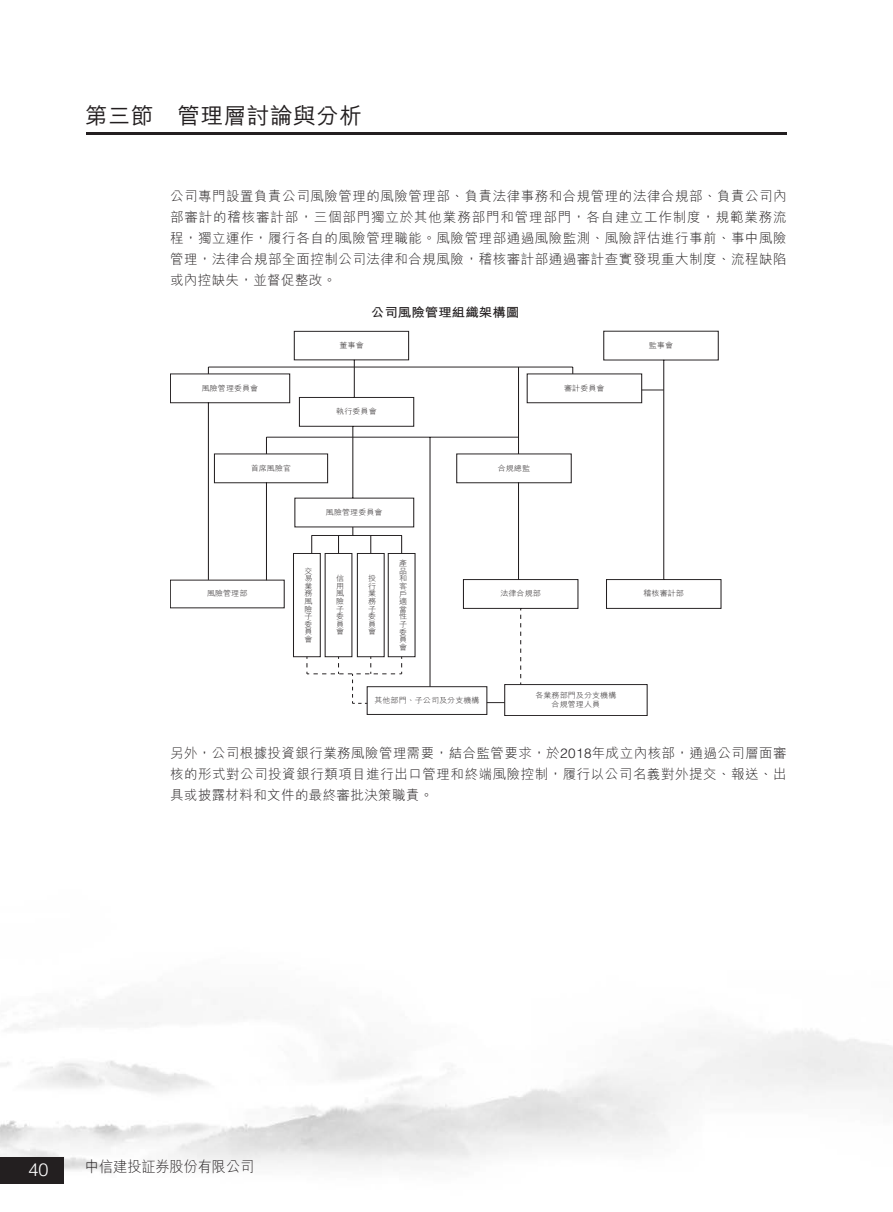
<style>
.page{position:relative;width:893px;height:1212px;background:#fff}
.page>*{position:absolute;margin:0;border:0;box-sizing:border-box;transform-origin:0 0}
.t1{font:500 22.5px "M Hei HK";letter-spacing:.03em;color:#231f20}
.t2{font:300 18px "Helvetica LT Std";color:#fff}
.t3{font:300 15px "M Hei HK";color:#231f20;scale:.94 1}
.t4{font:300 13.5px/21px "M Hei HK";letter-spacing:.04em;color:#231f20;text-align:justify}
.t5{font:12.6px "M Hei HK Bold E Ten B5 H";color:#231f20;scale:1.07 1}
.t6{font:7.65px/9.1px "M Hei HK Light E Ten B5 H";color:#231f20;text-align:center;scale:1.07 1}
.t7{font:7.65px/7.6px "M Hei HK Light E Ten B5 V";color:#231f20;text-align:justify;scale:1.07 1}
.s1{font-family:"Helvetica LT Std"}
</style>
<div class="page">
<img style="left:0;top:132px;width:893px;height:1052px">
<div style="left:0;top:1157px;width:64px;height:26px;background:#231f20"></div>
<hr style="left:86px;top:133px;width:701px;height:2px;background:#231f20">
<svg style="left:170px;top:331px;width:551px;height:385px"></svg>
<svg style="left:520px;top:615px;width:1px;height:69px"></svg>
<svg style="left:487px;top:702px;width:18px;height:1px"></svg>
<hr style="left:430px;top:437px;width:1px;height:250px;background:#231f20">
<svg style="left:642px;top:390px;width:22px;height:1px"></svg>
<hr style="left:208px;top:367px;width:365px;height:1px;background:#231f20">
<svg style="left:266px;top:438px;width:1px;height:16px"></svg>
<hr style="left:266px;top:437px;width:252px;height:1px;background:#231f20">
<hr style="left:312px;top:535px;width:90px;height:1px;background:#231f20">
<svg style="left:401px;top:536px;width:1px;height:17px"></svg>
<svg style="left:370px;top:536px;width:1px;height:17px"></svg>
<svg style="left:338px;top:536px;width:1px;height:17px"></svg>
<svg style="left:311px;top:535px;width:1px;height:18px"></svg>
<svg style="left:307px;top:657px;width:95px;height:47px"></svg>
<h1 class="t1" style="left:85px;top:99px;width:278px">第三節 管理層討論與分析</h1>
<p class="t4" style="left:170px;top:185px;width:618px">公司專門設置負責公司風險管理的風險管理部、負責法律事務和合規管理的法律合規部、負責公司內部審計的稽核審計部，三個部門獨立於其他業務部門和管理部門，各自建立工作制度，規範業務流程，獨立運作，履行各自的風險管理職能。風險管理部通過風險監測、風險評估進行事前、事中風險管理，法律合規部全面控制公司法律和合規風險，稽核審計部通過審計查實發現重大制度、流程缺陷或內控缺失，並督促整改。</p>
<p class="t6" style="left:202px;top:383px;width:54px">風險管理委員會</p>
<p class="t6" style="left:251px;top:463px;width:39px">首席風險官</p>
<p class="t5" style="left:371px;top:303px;width:140px">公司風險管理組織架構圖</p>
<p class="t6" style="left:339px;top:340px;width:24px">董事會</p>
<p class="t6" style="left:649px;top:340px;width:24px">監事會</p>
<p class="t6" style="left:564px;top:383px;width:39px">審計委員會</p>
<p class="t6" style="left:336px;top:407px;width:39px">執行委員會</p>
<p class="t6" style="left:326px;top:507px;width:54px">風險管理委員會</p>
<p class="t6" style="left:498px;top:463px;width:32px">合規總監</p>
<p class="t7" style="left:399px;top:559px;width:9px">產品和客戶適當性子委員會</p>
<p class="t7" style="left:304px;top:567px;width:9px">交易業務風險子委員會</p>
<p class="t7" style="left:336px;top:574px;width:9px">信用風險子委員會</p>
<p class="t7" style="left:368px;top:574px;width:9px">投行業務子委員會</p>
<p class="t6" style="left:207px;top:589px;width:39px">風險管理部</p>
<p class="t6" style="left:500px;top:589px;width:39px">法律合規部</p>
<p class="t6" style="left:374px;top:695px;width:100px">其他部門、子公司及分支機構</p>
<p class="t6" style="left:535px;top:690px;width:77px">各業務部門及分支機構合規管理人員</p>
<p class="t6" style="left:643px;top:589px;width:39px">稽核審計部</p>
<p class="t4" style="left:170px;top:742px;width:618px">另外，公司根據投資銀行業務風險管理需要，結合監管要求，於<span class="s1">2018</span>年成立內核部，通過公司層面審核的形式對公司投資銀行類項目進行出口管理和終端風險控制，履行以公司名義對外提交、報送、出具或披露材料和文件的最終審批決策職責。</p>
<h2 class="t2" style="left:29px;top:1158px;width:22px">40</h2>
<p class="t3" style="left:85px;top:1158px;width:182px">中信建投証券股份有限公司</p>
</div>
